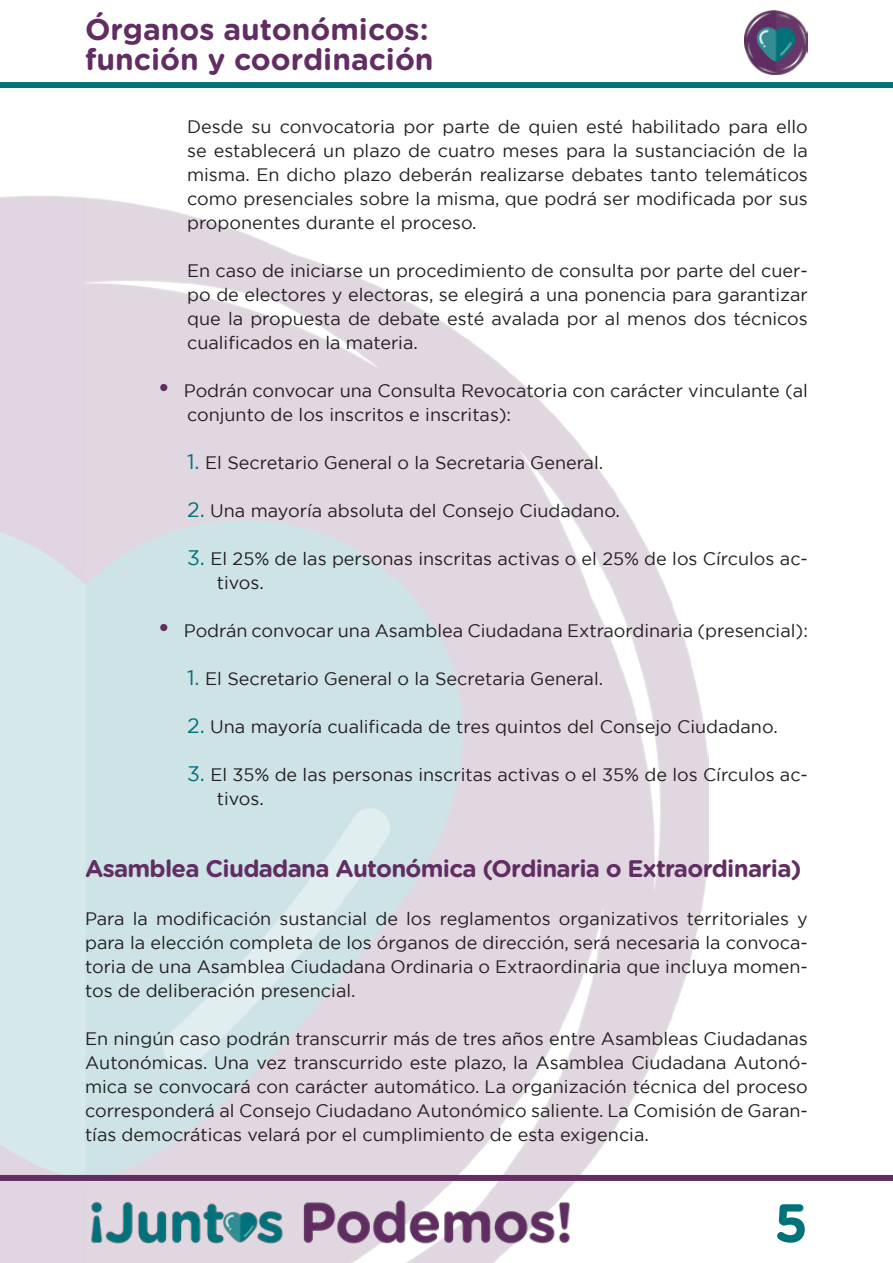
<style>
.page{position:relative;width:893px;height:1263px;background:#fff}
.page>*{position:absolute;margin:0;border:0;box-sizing:border-box;transform-origin:0 0}
.t1{font:700 54px "Gotham Rounded";color:#00727b}
.t2{font:700 30px/30px "Gotham Rounded";color:#612d62}
._02_SUBTITULO{font:700 24px "Gotham Rounded";letter-spacing:-.03em;color:#612d62}
._05_PÁRRAFO{font:18px/24px "Gotham";color:#231f20;text-align:justify}
._07_LISTA_INTERIOR{font:18px/24px "Gotham";color:#231f20;text-align:justify}
._09_LISTA_NUMEROS_IN{font:18px/24px "Gotham";color:#231f20}
.s1{font-size:27px;color:#612d62}
.s2{font-size:21px;color:#00727b}
</style>
<div class="page">
<img style="left:0;top:195px;width:709px;height:1068px">
<div style="left:0;top:82px;width:893px;height:6px;background:#00727b"></div>
<div style="left:0;top:1175px;width:893px;height:6px;background:#612d62"></div>
<img style="left:744px;top:11px;width:64px;height:64px">
<img style="left:85px;top:1195px;width:490px;height:52px">
<h2 class="t2" style="left:85px;top:13px;width:350px">Órganos autonómicos: función y coordinación</h2>
<p class="_07_LISTA_INTERIOR" style="left:187px;top:114px;width:622px">Desde su convocatoria por parte de quien esté habilitado para ello se establecerá un plazo de cuatro meses para la sustanciación de la misma. En dicho plazo deberán realizarse debates tanto telemáticos como presenciales sobre la misma, que podrá ser modificada por sus proponentes durante el proceso.</p>
<p class="_07_LISTA_INTERIOR" style="left:187px;top:258px;width:622px">En caso de iniciarse un procedimiento de consulta por parte del cuer&shy;po de electores y electoras, se elegirá a una ponencia para garantizar que la propuesta de debate esté avalada por al menos dos técnicos cualificados en la materia.</p>
<p class="_05_PÁRRAFO" style="left:187px;top:378px;width:622px;text-indent:-30px"><span class="s1">•</span> Podrán convocar una Consulta Revocatoria con carácter vinculante (al conjunto de los inscritos e inscritas):</p>
<p class="_09_LISTA_NUMEROS_IN" style="left:187px;top:450px;width:418px"><span class="s2">1.</span> El Secretario General o la Secretaria General.</p>
<p class="_09_LISTA_NUMEROS_IN" style="left:187px;top:498px;width:434px"><span class="s2">2.</span> Una mayoría absoluta del Consejo Ciudadano.</p>
<p class="_09_LISTA_NUMEROS_IN" style="left:217px;top:546px;width:593px;text-indent:-30px"><span class="s2">3.</span> El 25% de las personas inscritas activas o el 25% de los Círculos ac&shy;tivos.</p>
<p class="_05_PÁRRAFO" style="left:157px;top:618px;width:652px"><span class="s1">•</span> Podrán convocar una Asamblea Ciudadana Extraordinaria (presencial):</p>
<p class="_09_LISTA_NUMEROS_IN" style="left:187px;top:666px;width:418px"><span class="s2">1.</span> El Secretario General o la Secretaria General.</p>
<p class="_09_LISTA_NUMEROS_IN" style="left:187px;top:714px;width:592px"><span class="s2">2.</span> Una mayoría cualificada de tres quintos del Consejo Ciudadano.</p>
<p class="_09_LISTA_NUMEROS_IN" style="left:217px;top:762px;width:593px;text-indent:-30px"><span class="s2">3.</span> El 35% de las personas inscritas activas o el 35% de los Círculos ac&shy;tivos.</p>
<p class="_02_SUBTITULO" style="left:85px;top:851px;width:718px">Asamblea Ciudadana Autonómica (Ordinaria o Extraordinaria)</p>
<p class="_05_PÁRRAFO" style="left:85px;top:906px;width:724px">Para la modificación sustancial de los reglamentos organizativos territoriales y para la elección completa de los órganos de dirección, será necesaria la convoca&shy;toria de una Asamblea Ciudadana Ordinaria o Extraordinaria que incluya momen&shy;tos de deliberación presencial.</p>
<p class="_05_PÁRRAFO" style="left:85px;top:1026px;width:724px">En ningún caso podrán transcurrir más de tres años entre Asambleas Ciudadanas Autonómicas. Una vez transcurrido este plazo, la Asamblea Ciudadana Autonó&shy;mica se convocará con carácter automático. La organización técnica del proceso corresponderá al Consejo Ciudadano Autonómico saliente. La Comisión de Garan&shy;tías democráticas velará por el cumplimiento de esta exigencia.</p>
<h1 class="t1" style="left:774px;top:1183px;width:36px">5</h1>
</div>
